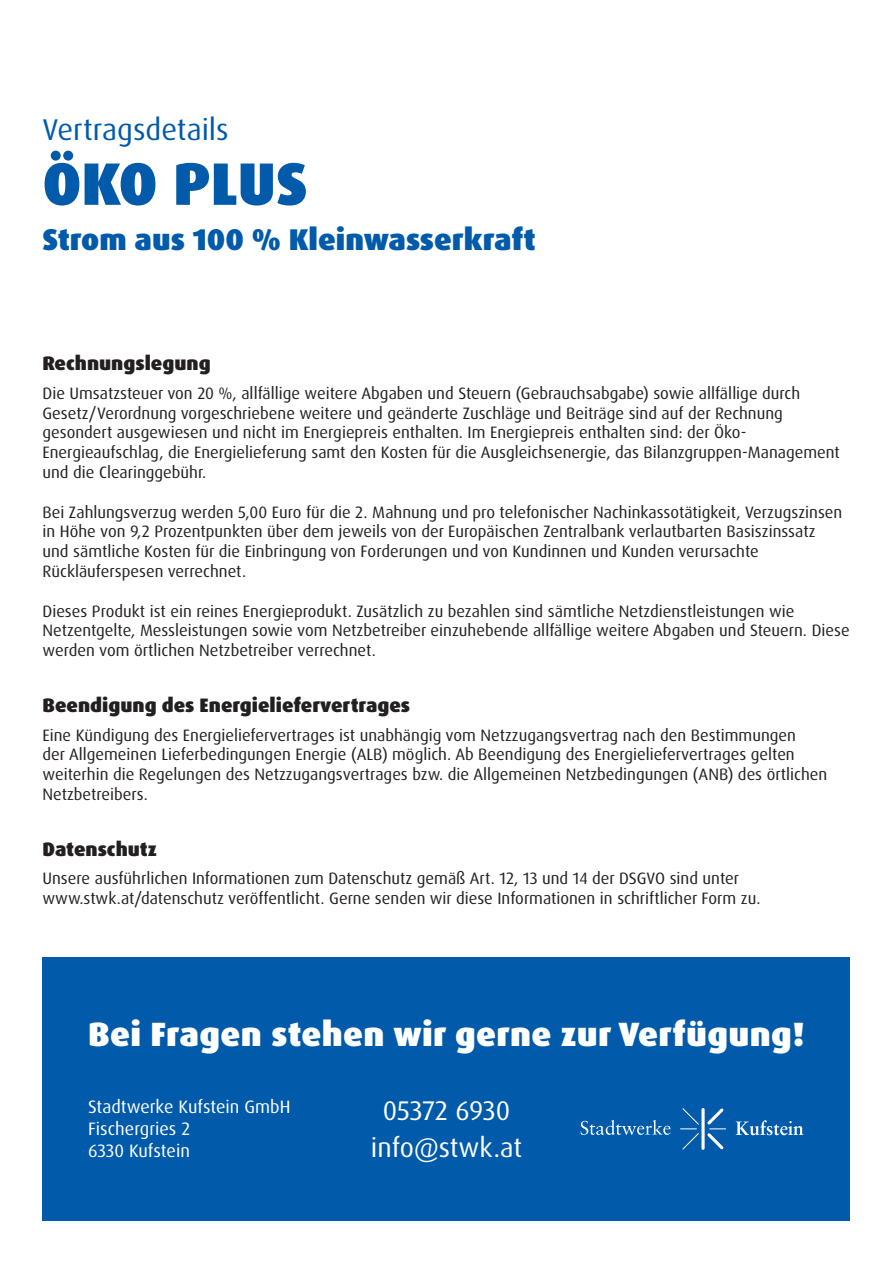
<style>
.page{position:relative;width:893px;height:1263px;background:#fff}
.page>*{position:absolute;margin:0;border:0;box-sizing:border-box;transform-origin:0 0}
.t1{font:900 60px "Dax Pro";color:#015aaa}
.t2{font:900 33.75px "Dax Pro";letter-spacing:.01em;color:#fff}
.t3{font:900 30px "Dax Pro";color:#015aaa}
.t4{font:30px "Dax Pro";color:#015aaa}
.t5{font:27px "Dax Pro";letter-spacing:-.005em;color:#fff}
.t6{font:900 19.5px "Dax Pro";color:#231f20}
.t7{font:18px "Dax Pro";color:#fff}
.t8{font:16.5px/19.8px "Dax Pro";color:#231f20}
</style>
<div class="page">
<div style="left:43px;top:957px;width:807px;height:263px;background:#015aaa"></div>
<svg style="left:580px;top:1120px;width:91px;height:15px"></svg>
<svg style="left:736px;top:1120px;width:67px;height:15px"></svg>
<svg style="left:680px;top:1108px;width:46px;height:42px"></svg>
<svg style="left:701px;top:1109px;width:4px;height:39px"></svg>
<p class="t4" style="left:43px;top:110px;width:188px">Vertragsdetails</p>
<p class="t1" style="left:43px;top:145px;width:267px">ÖKO PLUS</p>
<p class="t3" style="left:43px;top:220px;width:495px">Strom aus 100 % Kleinwasserkraft</p>
<p class="t6" style="left:43px;top:351px;width:170px">Rechnungslegung</p>
<p class="t8" style="left:43px;top:383px;width:799px">Die Umsatzsteuer von 20 %, allfällige weitere Abgaben und Steuern (Gebrauchsabgabe) sowie allfällige durch Gesetz/Verordnung vorgeschriebene weitere und geänderte Zuschläge und Beiträge sind auf der Rechnung gesondert ausgewiesen und nicht im Energiepreis enthalten. Im Energiepreis enthalten sind: der Öko-Energieaufschlag, die Energielieferung samt den Kosten für die Ausgleichsenergie, das Bilanzgruppen-Management und die Clearinggebühr.</p>
<p class="t8" style="left:43px;top:502px;width:801px">Bei Zahlungsverzug werden 5,00 Euro für die 2. Mahnung und pro telefonischer Nachinkassotätigkeit, Verzugszinsen in Höhe von 9,2 Prozentpunkten über dem jeweils von der Europäischen Zentralbank verlautbarten Basiszinssatz und sämtliche Kosten für die Einbringung von Forderungen und von Kundinnen und Kunden verursachte Rückläuferspesen verrechnet.</p>
<p class="t8" style="left:43px;top:601px;width:809px">Dieses Produkt ist ein reines Energieprodukt. Zusätzlich zu bezahlen sind sämtliche Netzdienstleistungen wie<br>Netzentgelte, Messleistungen sowie vom Netzbetreiber einzuhebende allfällige weitere Abgaben und Steuern. Diese werden vom örtlichen Netzbetreiber verrechnet.</p>
<p class="t6" style="left:43px;top:693px;width:369px">Beendigung des Energieliefervertrages</p>
<p class="t8" style="left:43px;top:725px;width:786px">Eine Kündigung des Energieliefervertrages ist unabhängig vom Netzzugangsvertrag nach den Bestimmungen<br>der Allgemeinen Lieferbedingungen Energie (ALB) möglich. Ab Beendigung des Energieliefervertrages gelten weiterhin die Regelungen des Netzzugangsvertrages bzw. die Allgemeinen Netzbedingungen (ANB) des örtlichen Netzbetreibers.</p>
<p class="t6" style="left:43px;top:836px;width:116px">Datenschutz</p>
<p class="t8" style="left:43px;top:869px;width:719px">Unsere ausführlichen Informationen zum Datenschutz gemäß Art. 12, 13 und 14 der DSGVO sind unter www.stwk.at/datenschutz veröffentlicht. Gerne senden wir diese Informationen in schriftlicher Form zu.</p>
<p class="t2" style="left:88px;top:1012px;width:718px">Bei Fragen stehen wir gerne zur Verfügung!</p>
<p class="t7" style="left:88px;top:1095px;width:204px">Stadtwerke Kufstein GmbH</p>
<p class="t5" style="left:383px;top:1094px;width:129px">05372 6930</p>
<p class="t7" style="left:88px;top:1117px;width:104px">Fischergries 2</p>
<p class="t7" style="left:88px;top:1139px;width:103px">6330 Kufstein</p>
<p class="t5" style="left:371px;top:1130px;width:153px">info@stwk.at</p>
</div>
